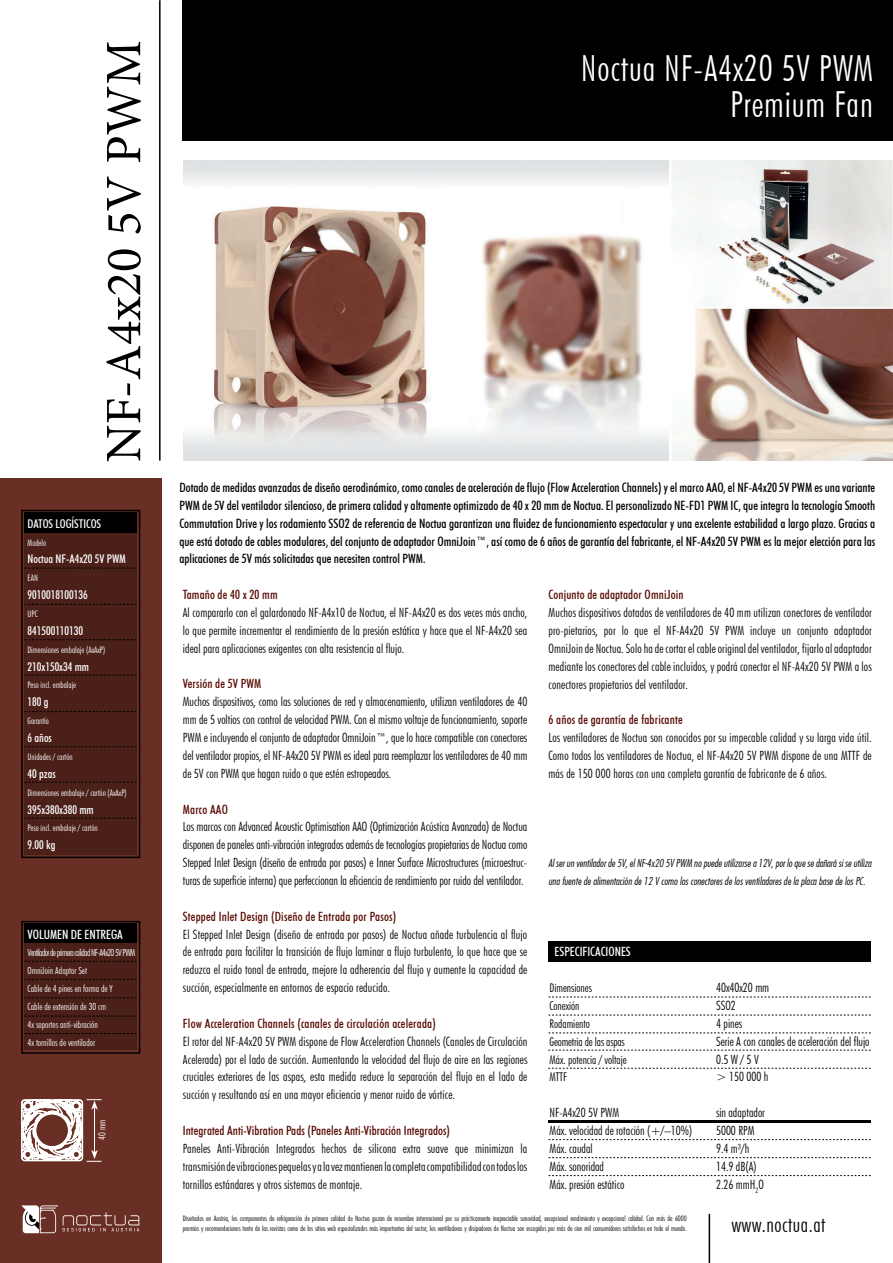
<style>
.page{position:relative;width:893px;height:1263px;background:#fff}
.page>*{position:absolute;margin:0;border:0;box-sizing:border-box;transform-origin:0 0}
.t1{font:51px "Minion Pro";color:#000001}
.t2{font:300 condensed 36px/35.7px "Futura BT";letter-spacing:.025em;color:#fff;text-align:right}
.t3{font:300 condensed 21px "Futura BT";letter-spacing:.025em;color:#000001}
.t4{font:500 condensed 12.9px/17.9px "Futura BT";color:#000001;text-align:justify}
.t5{font:300 condensed 12.75px/17.9px "Futura BT";letter-spacing:.01em;color:#000001;text-align:justify}
.t6{font:500 condensed 12.75px "Futura BT";letter-spacing:.015em;color:#570901}
.t7{font:300 condensed 12.75px/17.9px "Futura BT";color:#000}
.t8{font:500 condensed 12.75px "Futura BT";color:#fff}
.t9{font:500 condensed 12px "Futura BT";color:#fff}
.t10{font:300 condensed 12px/17.9px "Futura BT";color:#000}
.t11{font:10.5px/17.9px "Futura Lt Cn BT Italic";letter-spacing:.005em;color:#000001}
.t12{font:300 condensed 9.75px/17.9px "Futura BT";color:#fff}
.t13{font:300 condensed 9px "Futura BT";color:#fff}
.t14{font:300 condensed 7.5px/10.8px "Futura BT";letter-spacing:-.005em;color:#000}
</style>
<div class="page">
<img style="left:183px;top:161px;width:710px;height:300px">
<div style="left:183px;top:0;width:710px;height:141px;background:#000001"></div>
<div style="left:0;top:479px;width:162px;height:784px;background:#6a2f24"></div>
<div style="left:21px;top:510px;width:119px;height:348px;border:2px solid #000001"></div>
<div style="left:24px;top:531px;width:113px;height:324px;background:#4a2019"></div>
<div style="left:24px;top:513px;width:113px;height:20px;background:#000001"></div>
<div style="left:24px;top:942px;width:113px;height:108px;background:#4a2019"></div>
<div style="left:24px;top:924px;width:113px;height:19px;background:#000001"></div>
<div style="left:21px;top:921px;width:119px;height:133px;border:2px solid #000001"></div>
<svg style="left:24px;top:568px;width:113px;height:1px"></svg>
<svg style="left:24px;top:604px;width:113px;height:1px"></svg>
<svg style="left:24px;top:639px;width:113px;height:1px"></svg>
<svg style="left:24px;top:675px;width:113px;height:1px"></svg>
<svg style="left:24px;top:711px;width:113px;height:1px"></svg>
<svg style="left:24px;top:746px;width:113px;height:1px"></svg>
<svg style="left:24px;top:782px;width:113px;height:1px"></svg>
<svg style="left:24px;top:818px;width:113px;height:1px"></svg>
<hr style="left:709px;top:1214px;width:1px;height:49px;background:#000001">
<svg style="left:24px;top:961px;width:113px;height:1px"></svg>
<svg style="left:24px;top:979px;width:113px;height:1px"></svg>
<svg style="left:24px;top:997px;width:113px;height:1px"></svg>
<svg style="left:24px;top:1016px;width:113px;height:1px"></svg>
<hr style="left:159px;top:0;width:2px;height:460px;background:#000001">
<svg style="left:24px;top:1033px;width:113px;height:1px"></svg>
<div style="left:549px;top:942px;width:322px;height:20px;background:#000001"></div>
<svg style="left:549px;top:1015px;width:322px;height:1px"></svg>
<svg style="left:549px;top:997px;width:322px;height:1px"></svg>
<svg style="left:549px;top:1157px;width:322px;height:1px"></svg>
<svg style="left:549px;top:1139px;width:322px;height:1px"></svg>
<svg style="left:549px;top:1175px;width:322px;height:1px"></svg>
<hr style="left:549px;top:1120px;width:322px;height:2px;background:#000001">
<svg style="left:549px;top:1033px;width:322px;height:1px"></svg>
<svg style="left:548px;top:1050px;width:323px;height:1px"></svg>
<svg style="left:548px;top:1068px;width:323px;height:1px"></svg>
<svg style="left:21px;top:1099px;width:118px;height:135px"></svg>
<h1 class="t1" style="left:93px;top:462px;width:423px;rotate:-90deg">NF-A4x20 5V PWM</h1>
<p class="t9" style="left:28px;top:516px;width:75px">DATOS LOGÍSTICOS</p>
<p class="t13" style="left:28px;top:537px;width:20px">Modelo</p>
<p class="t9" style="left:28px;top:552px;width:100px">Noctua NF-A4x20 5V PWM</p>
<p class="t13" style="left:28px;top:573px;width:12px">EAN</p>
<p class="t9" style="left:28px;top:588px;width:62px">9010018100136</p>
<p class="t13" style="left:28px;top:608px;width:12px">UPC</p>
<p class="t9" style="left:28px;top:623px;width:57px">841500110130</p>
<p class="t13" style="left:28px;top:644px;width:79px">Dimensiones embalaje (AxAxP)</p>
<p class="t9" style="left:28px;top:659px;width:63px">210x150x34 mm</p>
<p class="t13" style="left:28px;top:680px;width:50px">Peso incl. embalaje</p>
<p class="t9" style="left:28px;top:695px;width:22px">180 g</p>
<p class="t13" style="left:28px;top:715px;width:23px">Garantía</p>
<p class="t9" style="left:28px;top:730px;width:26px">6 años</p>
<p class="t13" style="left:28px;top:751px;width:47px">Unidades / cartón</p>
<p class="t9" style="left:28px;top:766px;width:30px">40 pzas</p>
<p class="t13" style="left:28px;top:787px;width:101px">Dimensiones embalaje / cartón (AxAxP)</p>
<p class="t9" style="left:28px;top:802px;width:68px">395x380x380 mm</p>
<p class="t13" style="left:28px;top:823px;width:72px">Peso incl. embalaje / cartón</p>
<p class="t9" style="left:28px;top:838px;width:29px">9.00 kg</p>
<p class="t8" style="left:28px;top:926px;width:97px">VOLUMEN DE ENTREGA</p>
<p class="t12" style="left:28px;top:944px;width:109px">Ventilador de primera calidad NF-A4x20 5V PWM<br>OmniJoin Adaptor Set<br>Cable de 4 pines en forma de Y<br>Cable de extensión de 30 cm<br>4x soportes anti-vibración<br>4x tornillos de ventilador</p>
<p class="t12" style="left:93px;top:1140px;width:22px;rotate:-90deg">40 mm</p>
<h2 class="t2" style="left:581px;top:50px;width:294px">Noctua NF-A4x20 5V PWM<br>Premium Fan</h2>
<p class="t4" style="left:179px;top:478px;width:697px">Dotado de medidas avanzadas de diseño aerodinámico, como canales de aceleración de flujo (Flow Acceleration Channels) y el marco AAO, el NF-A4x20 5V PWM es una variante PWM de 5V del ventilador silencioso, de primera calidad y altamente optimizado de 40 x 20 mm de Noctua. El personalizado NE-FD1 PWM IC, que integra la tecnología Smooth Commutation Drive y los rodamiento SSO2 de referencia de Noctua garantizan una fluidez de funcionamiento espectacular y una excelente estabilidad a largo plazo. Gracias a que está dotado de cables modulares, del conjunto de adaptador OmniJoin™, así como de 6 años de garantía del fabricante, el NF-A4x20 5V PWM es la mejor elección para las aplicaciones de 5V más solicitadas que necesiten control PWM.</p>
<p class="t6" style="left:183px;top:587px;width:96px">Tamaño de 40 x 20 mm</p>
<p class="t5" style="left:183px;top:603px;width:346px">Al compararlo con el galardonado NF-A4x10 de Noctua, el NF-A4x20 es dos veces más ancho, lo que permite incrementar el rendimiento de la presión estática y hace que el NF-A4x20 sea ideal para aplicaciones exigentes con alta resistencia al flujo.</p>
<p class="t6" style="left:183px;top:676px;width:80px">Versión de 5V PWM</p>
<p class="t5" style="left:183px;top:693px;width:346px">Muchos dispositivos, como las soluciones de red y almacenamiento, utilizan ventiladores de 40 mm de 5 voltios con control de velocidad PWM. Con el mismo voltaje de funcionamiento, soporte PWM e incluyendo el conjunto de adaptador OmniJoin™, que lo hace compatible con conectores del ventilador propios, el NF-A4x20 5V PWM es ideal para reemplazar los ventiladores de 40 mm de 5V con PWM que hagan ruido o que estén estropeados.</p>
<p class="t6" style="left:183px;top:801px;width:47px">Marco AAO</p>
<p class="t5" style="left:183px;top:818px;width:346px">Los marcos con Advanced Acoustic Optimisation AAO (Optimización Acústica Avanzada) de Noctua disponen de paneles anti-vibración integrados además de tecnologías propietarias de Noctua como Stepped Inlet Design (diseño de entrada por pasos) e Inner Surface Microstructures (microestruc&shy;turas de superficie interna) que perfeccionan la eficiencia de rendimiento por ruido del ventilador.</p>
<p class="t6" style="left:183px;top:908px;width:215px">Stepped Inlet Design (Diseño de Entrada por Pasos)</p>
<p class="t5" style="left:183px;top:925px;width:346px">El Stepped Inlet Design (diseño de entrada por pasos) de Noctua añade turbulencia al flujo de entrada para facilitar la transición de flujo laminar a flujo turbulento, lo que hace que se reduzca el ruido tonal de entrada, mejore la adherencia del flujo y aumente la capacidad de succión, especialmente en entornos de espacio reducido.</p>
<p class="t6" style="left:183px;top:1015px;width:255px">Flow Acceleration Channels (canales de circulación acelerada)</p>
<p class="t5" style="left:183px;top:1032px;width:346px">El rotor del NF-A4x20 5V PWM dispone de Flow Acceleration Channels (Canales de Circulación Acelerada) por el lado de succión. Aumentando la velocidad del flujo de aire en las regiones cruciales exteriores de las aspas, esta medida reduce la separación del flujo en el lado de succión y resultando así en una mayor eficiencia y menor ruido de vórtice.</p>
<p class="t6" style="left:183px;top:1123px;width:269px">Integrated Anti-Vibration Pads (Paneles Anti-Vibración Integrados)</p>
<p class="t5" style="left:183px;top:1139px;width:346px">Paneles Anti-Vibración Integrados hechos de silicona extra suave que minimizan la transmisión de vibraciones pequelas y a la vez mantienen la completa compatibilidad con todos los tornillos estándares y otros sistemas de montaje.</p>
<p class="t6" style="left:549px;top:587px;width:136px">Conjunto de adaptador OmniJoin</p>
<p class="t5" style="left:549px;top:603px;width:325px">Muchos dispositivos dotados de ventiladores de 40 mm utilizan conectores de ventilador pro-pietarios, por lo que el NF-A4x20 5V PWM incluye un conjunto adaptador OmniJoin de Noctua. Solo ha de cortar el cable original del ventilador, fijarlo al adaptador mediante los conectores del cable incluidos, y podrá conectar el NF-A4x20 5V PWM a los conectores propietarios del ventilador.</p>
<p class="t6" style="left:549px;top:712px;width:136px">6 años de garantía de fabricante</p>
<p class="t5" style="left:549px;top:728px;width:325px">Los ventiladores de Noctua son conocidos por su impecable calidad y su larga vida útil.<br>Como todos los ventiladores de Noctua, el NF-A4x20 5V PWM dispone de una MTTF de más de 150 000 horas con una completa garantía de fabricante de 6 años.</p>
<p class="t11" style="left:549px;top:854px;width:325px">Al ser un ventilador de 5V, el NF-4x20 5V PWM no puede utilizarse a 12V, por lo que se dañará si se utiliza una fuente de alimentación de 12 V como los conectores de los ventiladores de la placa base de los PC.</p>
<p class="t8" style="left:554px;top:944px;width:78px">ESPECIFICACIONES</p>
<p class="t10" style="left:550px;top:979px;width:79px">Dimensiones<br>Conexión<br>Rodamiento<br>Geometria de las aspas<br>Máx. potencia / voltaje<br>MTTF</p>
<p class="t7" style="left:550px;top:1103px;width:144px">NF-A4x20 5V PWM<br>Máx. velocidad de rotación (+/–10%)<br>Máx. caudal<br>Máx. sonoridad<br>Máx. presión estático</p>
<p class="t7" style="left:716px;top:978px;width:155px">40x40x20 mm<br>SSO2<br>4 pines<br>Serie A con canales de aceleración del flujo<br>0.5 W / 5 V<br>&gt; 150 000 h</p>
<p class="t7" style="left:716px;top:1103px;width:50px">sin adaptador<br>5000 RPM<br>9.4 m³/h<br>14.9 dB(A)<br>2.26 mmH<sub>2</sub>O</p>
<p class="t14" style="left:183px;top:1212px;width:505px">Diseñados en Austria, los componentes de refrigeración de primera calidad de Noctua gozan de renombre internacional por su prácticamente inapreciable sonoridad, excepcional rendimiento y excepcional calidad. Con más de 6000 premios y recomendaciones tanto de las revistas como de los sitios web especializados más importantes del sector, los ventiladores y disipadores de Noctua son escogidos por más de cien mil consumidores satisfechos en todo el mundo.</p>
<h3 class="t3" style="left:731px;top:1212px;width:96px">www.noctua.at</h3>
</div>
